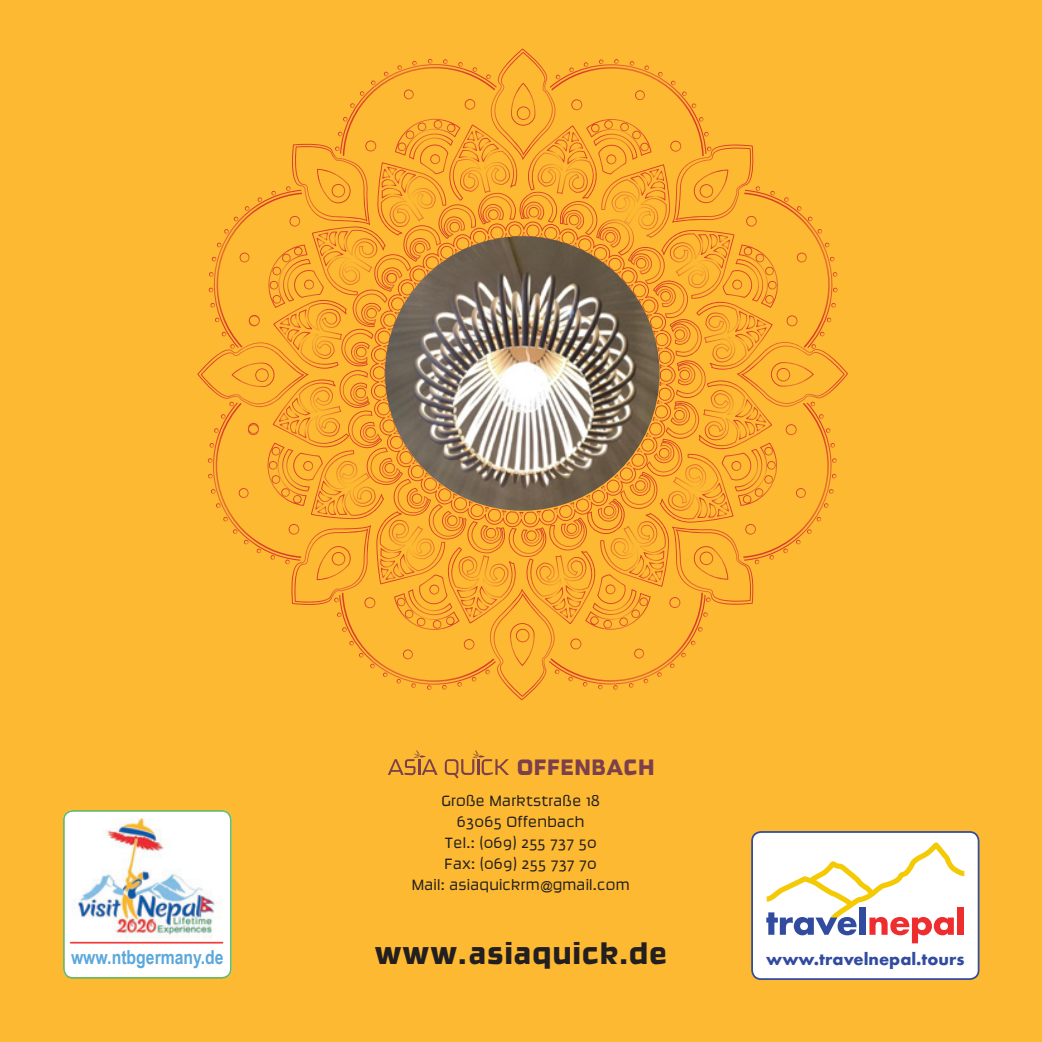
<style>
.page{position:relative;width:1042px;height:1042px;background:#fdb931}
.page>*{position:absolute;margin:0;border:0;box-sizing:border-box;transform-origin:0 0}
.t1{font:35px "Ginger";letter-spacing:.04em;color:#231f20}
.t2{font:26.25px "Ginger";letter-spacing:.04em;color:#7b404b}
.t3{font:700 19.25px "Arial Narrow";color:#5ba8dc}
.t4{font:300 17.5px/21px "Ginger";letter-spacing:.02em;color:#231f20;text-align:center}
.t5{font:700 15.75px "Futura";color:#314b9f}
.s1{font-family:"Arial";font-weight:400;font-size:12.25px}
</style>
<div class="page">
<svg style="left:197px;top:49px;width:651px;height:651px"></svg>
<div style="left:752px;top:832px;width:226px;height:147px;background:#fff;border-radius:9px"></div>
<svg style="left:766px;top:842px;width:198px;height:101px"></svg>
<div style="left:751px;top:831px;width:228px;height:149px;border:2px solid #314b9f;border-radius:9px"></div>
<img style="left:63px;top:810px;width:169px;height:166px">
<div style="left:63px;top:810px;width:169px;height:168px;border:2px solid #6fb865;border-radius:9px"></div>
<hr style="left:71px;top:942px;width:151px;height:1px;background:#ee3d3c">
<svg style="left:388px;top:750px;width:49px;height:25px"></svg>
<svg style="left:445px;top:750px;width:64px;height:28px"></svg>
<img style="left:385px;top:236px;width:274px;height:275px;border-radius:137px">
<h2 class="t2" style="left:517px;top:754px;width:139px">OFFENBACH</h2>
<p class="t4" style="left:412px;top:790px;width:219px">Große Marktstraße 18<br>63065 Offenbach<br>Tel.: (069) 255 737 50<br>Fax: (069) 255 737 70<br>Mail: asiaquickrm<span class="s1">@</span>gmail.com</p>
<p class="t3" style="left:71px;top:943px;width:154px">www.ntbgermany.de</p>
<h1 class="t1" style="left:375px;top:935px;width:293px">www.asiaquick.de</h1>
<p class="t5" style="left:766px;top:947px;width:200px">www.travelnepal.tours</p>
</div>
